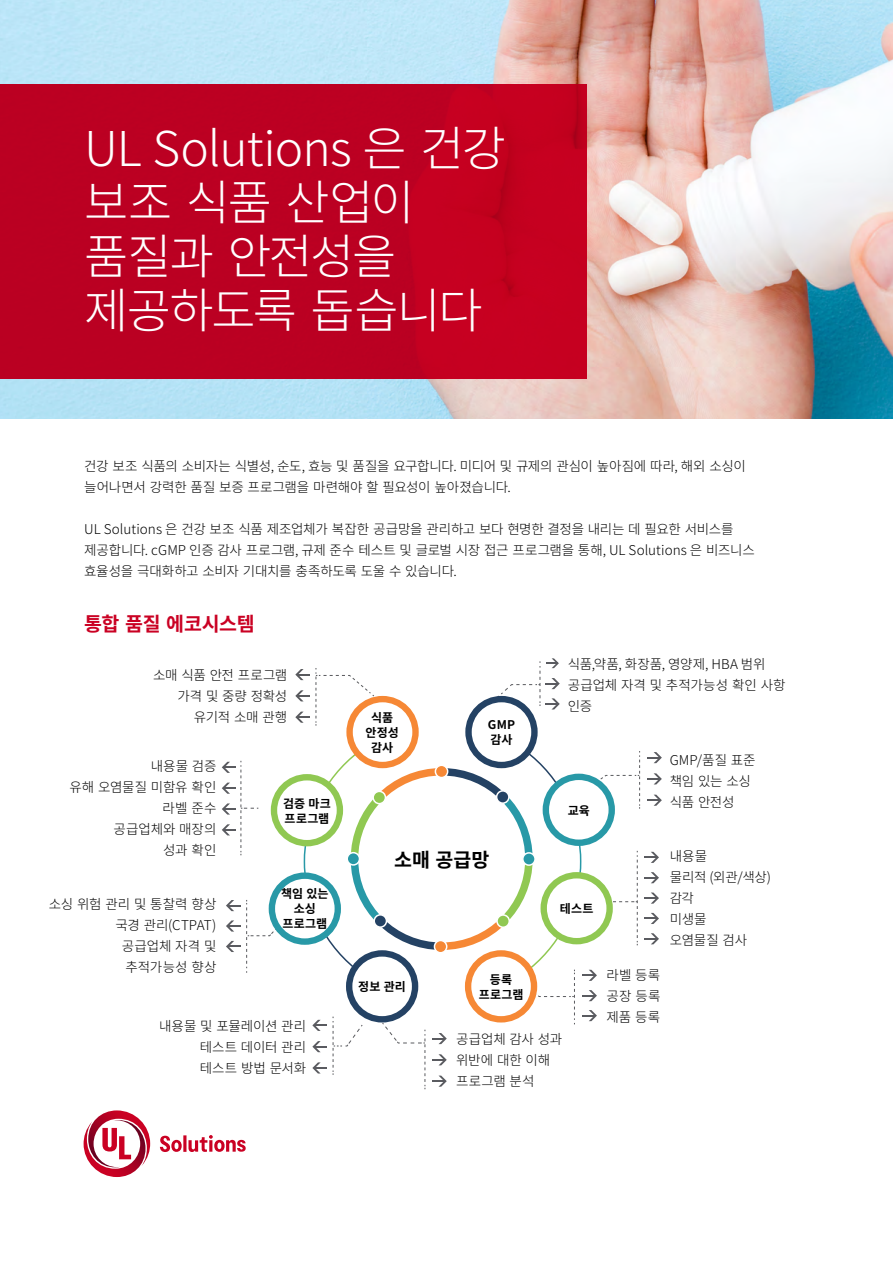
<style>
.page{position:relative;width:893px;height:1263px;background:#fff}
.page>*{position:absolute;margin:0;border:0;box-sizing:border-box;transform-origin:0 0}
.t1{font:300 48px/54px "Noto Sans CJ Ksc";letter-spacing:-.03em;color:#fff}
.t2{font:700 19.5px "Noto Sans CJ Ksc";letter-spacing:-.015em;color:#ca0123}
.t3{font:700 19.5px "Noto Sans CJ Ksc";color:#000}
.t4{font:300 13.5px/21px "Noto Sans CJ Ksc";letter-spacing:-.01em;color:#000}
.t5{font:700 12px/15px "Noto Sans CJ Ksc";letter-spacing:.01em;color:#000;text-align:center}
</style>
<div class="page">
<img style="left:0;top:0;width:893px;height:419px">
<div style="left:0;top:84px;width:587px;height:294px;background:#b02"></div>
<svg style="left:84px;top:1110px;width:162px;height:67px"></svg>
<svg style="left:246px;top:899px;width:35px;height:74px"></svg>
<svg style="left:226px;top:900px;width:14px;height:11px"></svg>
<svg style="left:226px;top:920px;width:14px;height:11px"></svg>
<svg style="left:226px;top:941px;width:14px;height:11px"></svg>
<svg style="left:222px;top:761px;width:36px;height:94px"></svg>
<div style="left:271px;top:774px;width:72px;height:72px;background:#90c852;border-radius:50%"></div>
<div style="left:277px;top:780px;width:60px;height:60px;background:#fff;border-radius:50%"></div>
<div style="left:269px;top:872px;width:72px;height:73px;background:#2899a7;border-radius:50%"></div>
<div style="left:275px;top:879px;width:60px;height:59px;background:#fff;border-radius:50%"></div>
<svg style="left:295px;top:658px;width:367px;height:432px"></svg>
<h1 class="t1" style="left:84px;top:122px;width:423px">UL Solutions 은 건강 보조 식품 산업이 품질과 안전성을 제공하도록 돕습니다</h1>
<p class="t4" style="left:84px;top:455px;width:663px">건강 보조 식품의 소비자는 식별성, 순도, 효능 및 품질을 요구합니다. 미디어 및 규제의 관심이 높아짐에 따라, 해외 소싱이 늘어나면서 강력한 품질 보증 프로그램을 마련해야 할 필요성이 높아졌습니다.</p>
<p class="t4" style="left:84px;top:519px;width:672px">UL Solutions 은 건강 보조 식품 제조업체가 복잡한 공급망을 관리하고 보다 현명한 결정을 내리는 데 필요한 서비스를 제공합니다. cGMP 인증 감사 프로그램, 규제 준수 테스트 및 글로벌 시장 접근 프로그램을 통해, UL Solutions 은 비즈니스 효율성을 극대화하고 소비자 기대치를 충족하도록 도울 수 있습니다.</p>
<h2 class="t2" style="left:84px;top:613px;width:172px">통합 품질 에코시스템</h2>
<p class="t4" style="left:153px;top:664px;width:136px;text-align:right">소매 식품 안전 프로그램 가격 및 중량 정확성 유기적 소매 관행</p>
<p class="t4" style="left:69px;top:756px;width:149px;text-align:right">내용물 검증<br>유해 오염물질 미함유 확인 라벨 준수<br>공급업체와 매장의<br>성과 확인</p>
<p class="t4" style="left:568px;top:653px;width:220px">식품,약품, 화장품, 영양제, HBA 범위 공급업체 자격 및 추적가능성 확인 사항 인증</p>
<p class="t5" style="left:366px;top:710px;width:35px">식품 안정성 감사</p>
<p class="t5" style="left:488px;top:718px;width:29px;text-align:left">GMP 감사</p>
<p class="t4" style="left:670px;top:750px;width:87px">GMP/품질 표준 책임 있는 소싱 식품 안전성</p>
<p class="t5" style="left:283px;top:796px;width:49px;text-align:left">검증 마크 프로그램</p>
<p class="t5" style="left:568px;top:803px;width:24px">교육</p>
<p class="t4" style="left:670px;top:845px;width:103px">내용물<br>물리적 (외관/색상) 감각<br>미생물<br>오염물질 검사</p>
<h2 class="t3" style="left:394px;top:849px;width:97px">소매 공급망</h2>
<p class="t5" style="left:281px;top:887px;width:49px">책임 있는 소싱 프로그램</p>
<p class="t4" style="left:49px;top:894px;width:169px;text-align:right">소싱 위험 관리 및 통찰력 향상 국경 관리(CTPAT)<br>공급업체 자격 및<br>추적가능성 향상</p>
<p class="t5" style="left:560px;top:901px;width:35px">테스트</p>
<p class="t4" style="left:607px;top:965px;width:55px;text-align:justify">라벨 등록 공장 등록 제품 등록</p>
<p class="t5" style="left:358px;top:979px;width:49px">정보 관리</p>
<p class="t5" style="left:479px;top:972px;width:46px">등록 프로그램</p>
<p class="t4" style="left:200px;top:1015px;width:108px;text-align:justify;text-indent:-41px">내용물 및 포뮬레이션 관리 테스트 데이터 관리 테스트 방법 문서화</p>
<p class="t4" style="left:456px;top:1028px;width:108px">공급업체 감사 성과 위반에 대한 이해 프로그램 분석</p>
</div>
